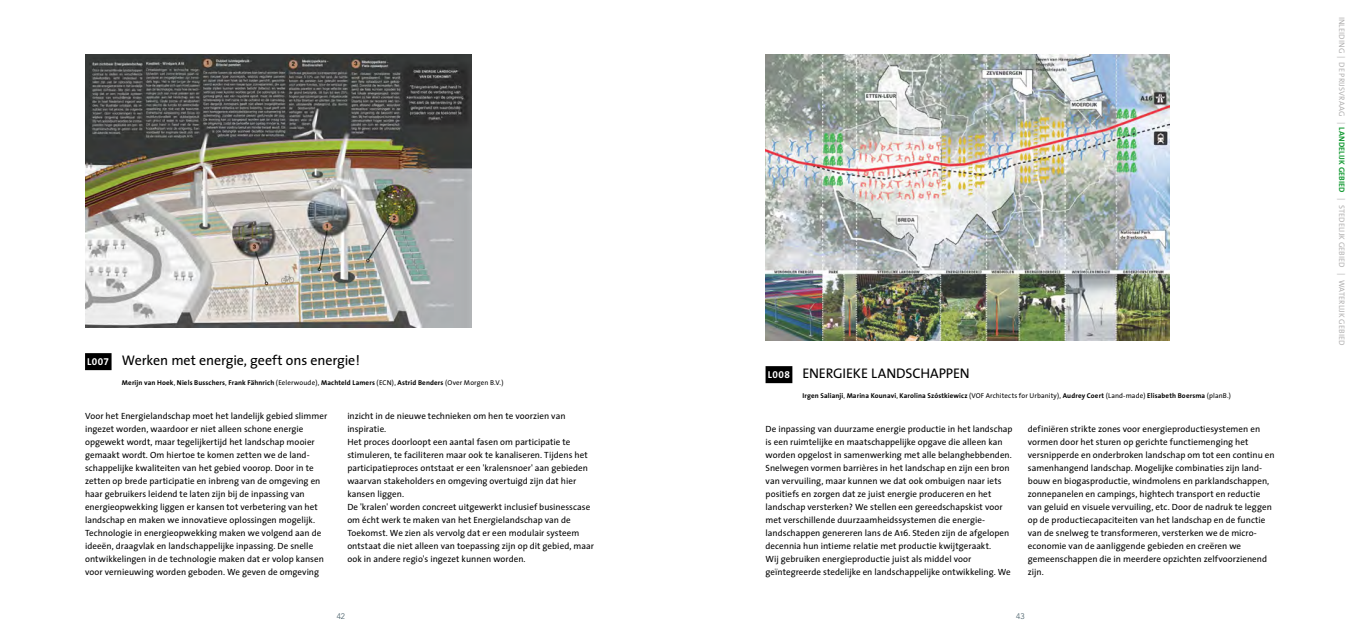
<style>
.page{position:relative;width:1361px;height:644px;background:#fff}
.page>*{position:absolute;margin:0;border:0;box-sizing:border-box;transform-origin:0 0}
.t1{font:14px "The Sans";letter-spacing:-.01em;color:#000}
.t2{font:9px/13px "The Sans";letter-spacing:.005em;color:#000}
.t3{font:8px "The Sans";letter-spacing:.005em;color:#b3b2b2}
.t4{font:300 8px "Avenir";color:#3d5560}
.t5{font:700 7px "The Sans";letter-spacing:.02em;color:#000}
.s1{font-weight:700;font-size:10px;color:#fff}
.s2{font-family:"The Sans Bold Expert";font-size:10px;color:#fff}
.s3{font-weight:400}
.s4{font-weight:700;color:#159a34}
</style>
<div class="page">
<img style="left:85px;top:54px;width:386px;height:273px">
<img style="left:765px;top:54px;width:404px;height:286px">
<div style="left:85px;top:353px;width:27px;height:17px;background:#000"></div>
<div style="left:765px;top:366px;width:27px;height:17px;background:#000"></div>
<h1 class="t1" style="left:87px;top:348px;width:274px"><span class="s1">L</span><span class="s2">007</span> Werken met energie, geeft ons energie!</h1>
<p class="t5" style="left:122px;top:376px;width:383px">Merijn van Hoek<span class="s3">,</span> Niels Busschers<span class="s3">,</span> Frank Fähnrich <span class="s3">(Eelerwoude),</span> Machteld Lamers <span class="s3">(ECN),</span> Astrid Benders <span class="s3">(Over Morgen B.V.)</span></p>
<p class="t2" style="left:85px;top:409px;width:244px">Voor het Energielandschap moet het landelijk gebied slimmer ingezet worden, waardoor er niet alleen schone energie opgewekt wordt, maar tegelijkertijd het landschap mooier gemaakt wordt. Om hiertoe te komen zetten we de land&shy;schappelijke kwaliteiten van het gebied voorop. Door in te zetten op brede participatie en inbreng van de omgeving en haar gebruikers leidend te laten zijn bij de inpassing van energieopwekking liggen er kansen tot verbetering van het landschap en maken we innovatieve oplossingen mogelijk.<br>Technologie in energieopwekking maken we volgend aan de ideeën, draagvlak en landschappelijke inpassing. De snelle ontwikkelingen in de technologie maken dat er volop kansen voor vernieuwing worden geboden. We geven de omgeving</p>
<p class="t2" style="left:347px;top:408px;width:248px">inzicht in de nieuwe technieken om hen te voorzien van inspiratie.<br>Het proces doorloopt een aantal fasen om participatie te stimuleren, te faciliteren maar ook te kanaliseren. Tijdens het participatieproces ontstaat er een 'kralensnoer' aan gebieden waarvan stakeholders en omgeving overtuigd zijn dat hier kansen liggen.<br>De 'kralen' worden concreet uitgewerkt inclusief businesscase om écht werk te maken van het Energielandschap van de Toekomst. We zien als vervolg dat er een modulair systeem ontstaat die niet alleen van toepassing zijn op dit gebied, maar ook in andere regio's ingezet kunnen worden.</p>
<h1 class="t1" style="left:768px;top:361px;width:203px"><span class="s1">L</span><span class="s2">008</span> ENERGIEKE LANDSCHAPPEN</h1>
<p class="t5" style="left:802px;top:389px;width:430px">Irgen Salianji<span class="s3">,</span> Marina Kounavi<span class="s3">,</span> Karolina Szóstkiewicz <span class="s3">(VOF Architects for Urbanity),</span> Audrey Coert <span class="s3">(Land-made)</span> Elisabeth Boersma <span class="s3">(planB.)</span></p>
<p class="t2" style="left:765px;top:422px;width:249px">De inpassing van duurzame energie productie in het landschap is een ruimtelijke en maatschappelijke opgave die alleen kan worden opgelost in samenwerking met alle belanghebbenden.<br>Snelwegen vormen barrières in het landschap en zijn een bron van vervuiling, maar kunnen we dat ook ombuigen naar iets positiefs en zorgen dat ze juist energie produceren en het landschap versterken? We stellen een gereedschapskist voor met verschillende duurzaamheidssystemen die energie&shy;landschappen genereren lans de A16. Steden zijn de afgelopen decennia hun intieme relatie met productie kwijtgeraakt.<br>Wij gebruiken energieproductie juist als middel voor geïntegreerde stedelijke en landschappelijke ontwikkeling. We</p>
<p class="t2" style="left:1028px;top:421px;width:248px">definiëren strikte zones voor energieproductiesystemen en vormen door het sturen op gerichte functiemenging het versnipperde en onderbroken landschap om tot een continu en samenhangend landschap. Mogelijke combinaties zijn land&shy;bouw en biogasproductie, windmolens en parklandschappen, zonnepanelen en campings, hightech transport en reductie van geluid en visuele vervuiling, etc. Door de nadruk te leggen op de productiecapaciteiten van het landschap en de functie van de snelweg te transformeren, versterken we de micro&shy;economie van de aanliggende gebieden en creëren we gemeenschappen die in meerdere opzichten zelfvoorzienend zijn.</p>
<p class="t4" style="left:337px;top:611px;width:10px">42</p>
<p class="t4" style="left:1016px;top:611px;width:10px">43</p>
<p class="t3" style="left:1348px;top:17px;width:330px;rotate:90deg">INLEIDING | DE PRIJSVRAAG | <span class="s4">LANDELIJK GEBIED</span> | STEDELIJK GEBIED | WATERLIJK GEBIED</p>
</div>
